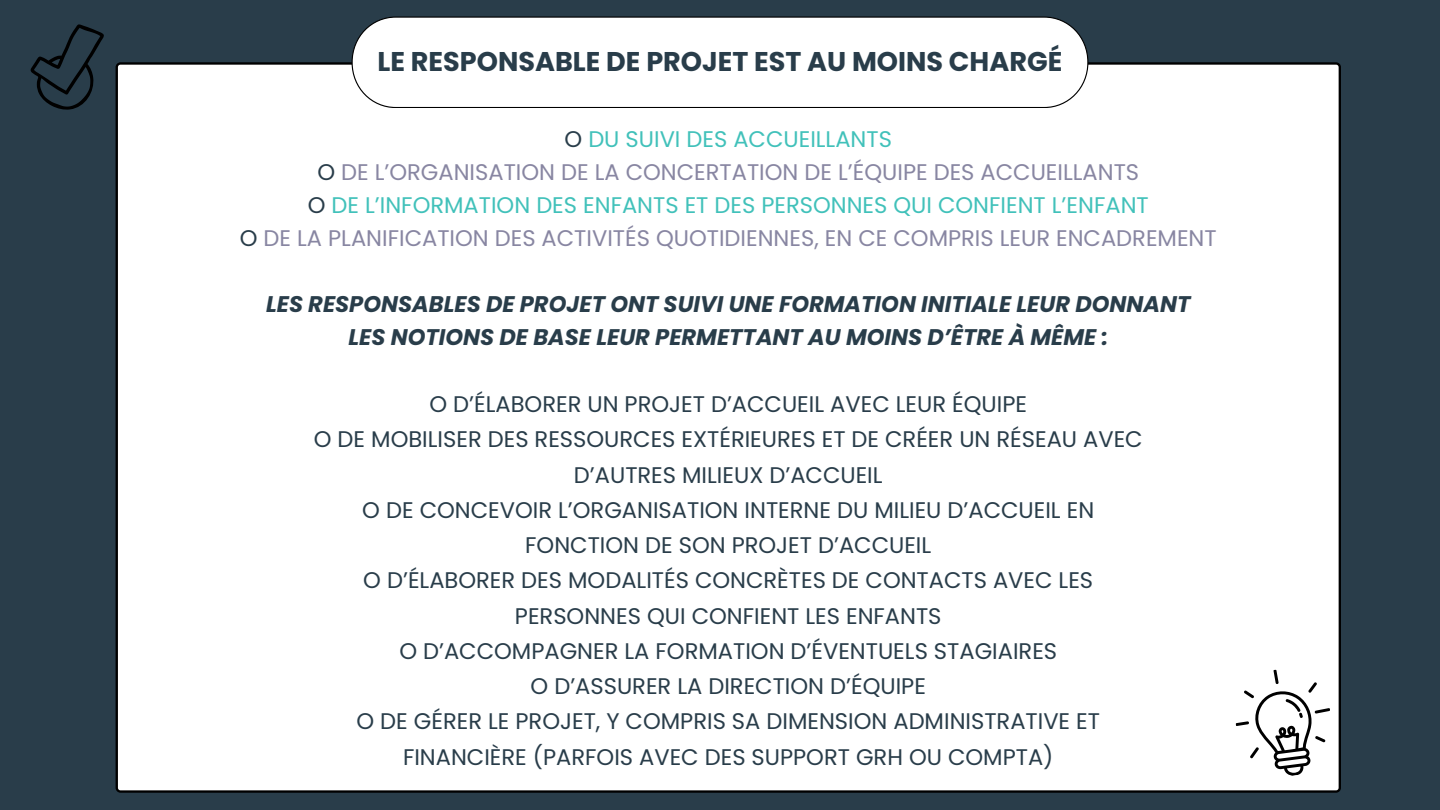
<style>
.page{position:relative;width:1440px;height:810px;background:#293d4a}
.page>*{position:absolute;margin:0;border:0;box-sizing:border-box;transform-origin:0 0}
.t1{font:700 27.1px "Poppins";color:#293d4a}
.t2{font:22.6px "Poppins";color:#293d4a}
.t3{font:22.6px "Poppins";color:#8886a2}
.t4{font:italic 700 22.6px "Poppins";color:#293d4a}
.t5{font:22.6px "Poppins";color:#41c1ba}
.s1{color:#293d4a}
</style>
<div class="page">
<div style="left:116px;top:62px;width:1225px;height:731px;background:#fff"></div>
<div style="left:352px;top:16px;width:736px;height:92px;background:#fff"></div>
<svg style="left:30px;top:24px;width:74px;height:86px"></svg>
<svg style="left:1235px;top:669px;width:95px;height:111px;background:#dcdcdc"></svg>
<p class="t1" style="left:378px;top:42px;width:686px">LE RESPONSABLE DE PROJET EST AU MOINS CHARGÉ</p>
<p class="t5" style="left:565px;top:123px;width:329px"><span class="s1">O</span> DU SUIVI DES ACCUEILLANTS</p>
<p class="t3" style="left:317px;top:156px;width:823px"><span class="s1">O</span> DE L’ORGANISATION DE LA CONCERTATION DE L’ÉQUIPE DES ACCUEILLANTS</p>
<p class="t5" style="left:308px;top:189px;width:843px"><span class="s1">O</span> DE L’INFORMATION DES ENFANTS ET DES PERSONNES QUI CONFIENT L’ENFANT</p>
<p class="t3" style="left:240px;top:222px;width:978px"><span class="s1">O</span> DE LA PLANIFICATION DES ACTIVITÉS QUOTIDIENNES, EN CE COMPRIS LEUR ENCADREMENT</p>
<p class="t4" style="left:266px;top:288px;width:926px">LES RESPONSABLES DE PROJET ONT SUIVI UNE FORMATION INITIALE LEUR DONNANT</p>
<p class="t4" style="left:348px;top:321px;width:761px">LES NOTIONS DE BASE LEUR PERMETTANT AU MOINS D’ÊTRE À MÊME :</p>
<p class="t2" style="left:429px;top:389px;width:599px">O D’ÉLABORER UN PROJET D’ACCUEIL AVEC LEUR ÉQUIPE</p>
<p class="t2" style="left:314px;top:424px;width:830px">O DE MOBILISER DES RESSOURCES EXTÉRIEURES ET DE CRÉER UN RÉSEAU AVEC</p>
<p class="t2" style="left:574px;top:459px;width:310px">D’AUTRES MILIEUX D’ACCUEIL</p>
<p class="t2" style="left:362px;top:494px;width:733px">O DE CONCEVOIR L’ORGANISATION INTERNE DU MILIEU D’ACCUEIL EN</p>
<p class="t2" style="left:525px;top:530px;width:408px">FONCTION DE SON PROJET D’ACCUEIL</p>
<p class="t2" style="left:363px;top:565px;width:731px">O D’ÉLABORER DES MODALITÉS CONCRÈTES DE CONTACTS AVEC LES</p>
<p class="t2" style="left:515px;top:600px;width:428px">PERSONNES QUI CONFIENT LES ENFANTS</p>
<p class="t2" style="left:399px;top:635px;width:659px">O D’ACCOMPAGNER LA FORMATION D’ÉVENTUELS STAGIAIRES</p>
<p class="t2" style="left:531px;top:671px;width:397px">O D’ASSURER LA DIRECTION D’ÉQUIPE</p>
<p class="t2" style="left:357px;top:706px;width:745px">O DE GÉRER LE PROJET, Y COMPRIS SA DIMENSION ADMINISTRATIVE ET</p>
<p class="t2" style="left:403px;top:741px;width:652px">FINANCIÈRE (PARFOIS AVEC DES SUPPORT GRH OU COMPTA)</p>
</div>
